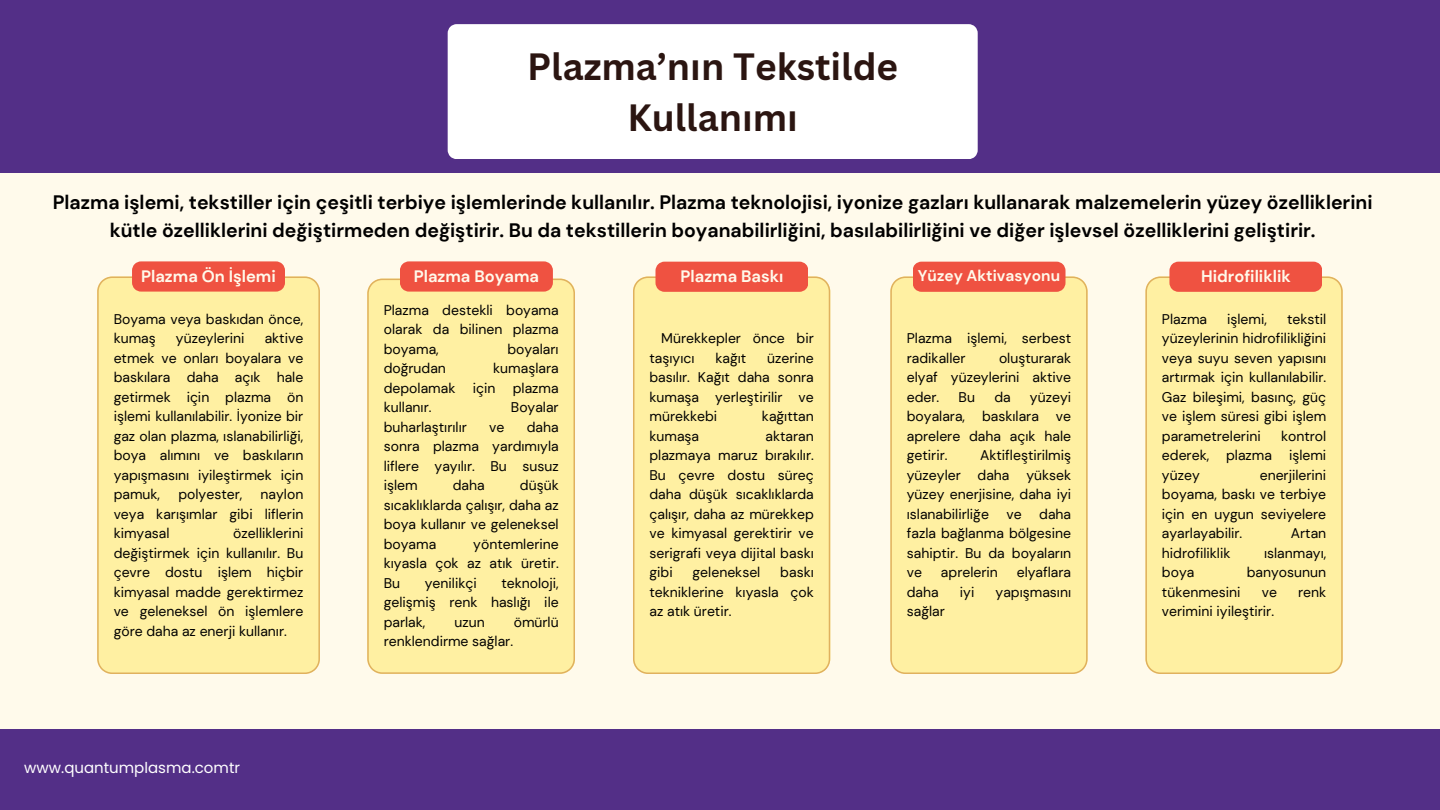
<style>
.page{position:relative;width:1440px;height:810px;background:#fffaeb}
.page>*{position:absolute;margin:0;border:0;box-sizing:border-box;transform-origin:0 0}
.t1{font:700 37px/51.8px "Canva Sans";color:#2b1511;text-align:center}
.t2{font:700 19.4px/28.5px "DM Sans";color:#000;text-align:center}
.t3{font:700 16.5px "DM Sans";color:#fffaeb}
.t4{font:700 15.5px "DM Sans";color:#fffaeb}
.t5{font:15px "Poppins";color:#fff}
.t6{font:14px/19.5px "DM Sans";color:#000;text-align:justify}
</style>
<div class="page">
<div style="left:0;top:0;width:1440px;height:173px;background:#532f87"></div>
<div style="left:448px;top:24px;width:530px;height:135px;background:#fff"></div>
<div style="left:97px;top:277px;width:223px;height:397px;background:#fff0a2"></div>
<div style="left:367px;top:279px;width:208px;height:395px;background:#fff0a2"></div>
<svg style="left:132px;top:261px;width:153px;height:31px;background:#ef5846"></svg>
<svg style="left:400px;top:261px;width:153px;height:31px;background:#ef5846"></svg>
<div style="left:633px;top:277px;width:197px;height:397px;background:#fff0a2"></div>
<div style="left:655px;top:262px;width:153px;height:30px;background:#ef5241"></div>
<div style="left:890px;top:277px;width:198px;height:397px;background:#fff0a2"></div>
<div style="left:913px;top:262px;width:153px;height:30px;background:#ef5241"></div>
<div style="left:1145px;top:277px;width:198px;height:397px;background:#fff0a2"></div>
<div style="left:1169px;top:262px;width:153px;height:30px;background:#ef5241"></div>
<div style="left:0;top:729px;width:1440px;height:81px;background:#532f87"></div>
<h1 class="t1" style="left:527px;top:39px;width:373px">Plazma’nın Tekstilde<br>Kullanımı</h1>
<p class="t2" style="left:53px;top:188px;width:1321px">Plazma işlemi, tekstiller için çeşitli terbiye işlemlerinde kullanılır. Plazma teknolojisi, iyonize gazları kullanarak malzemelerin yüzey özelliklerini kütle özelliklerini değiştirmeden değiştirir. Bu da tekstillerin boyanabilirliğini, basılabilirliğini ve diğer işlevsel özelliklerini geliştirir.</p>
<p class="t3" style="left:141px;top:265px;width:136px">Plazma Ön İşlemi</p>
<p class="t3" style="left:414px;top:265px;width:127px">Plazma Boyama</p>
<p class="t6" style="left:114px;top:309px;width:191px">Boyama veya baskıdan önce, kumaş</p>
<p class="t6" style="left:114px;top:329px;width:191px;text-indent:151px">aktive etmek ve onları boyalara ve baskılara daha açık hale getirmek için plazma ön işlemi kullanılabilir. İyonize bir gaz olan plazma, ıslanabilirliği, boya alımını ve baskıların yapışmasını iyileştirmek için pamuk,</p>
<p class="t6" style="left:176px;top:329px;width:70px">yüzeylerini</p>
<p class="t6" style="left:114px;top:485px;width:191px;text-indent:147px">naylon veya karışımlar gibi liflerin kimyasal</p>
<p class="t6" style="left:178px;top:485px;width:65px">polyester,</p>
<p class="t6" style="left:114px;top:524px;width:191px;text-indent:120px">özelliklerini değiştirmek için kullanılır. Bu çevre dostu işlem hiçbir kimyasal madde gerektirmez ve geleneksel ön işlemlere göre daha az enerji kullanır.</p>
<p class="t5" style="left:24px;top:757px;width:217px">www.quantumplasma.comtr</p>
<p class="t6" style="left:384px;top:300px;width:176px">Plazma destekli boyama olarak da bilinen plazma boyama,</p>
<p class="t6" style="left:507px;top:339px;width:53px">boyaları</p>
<p class="t6" style="left:384px;top:359px;width:64px">doğrudan</p>
<p class="t6" style="left:384px;top:359px;width:176px;text-indent:110px">kumaşlara depolamak için plazma kullanır.</p>
<p class="t6" style="left:511px;top:398px;width:49px">Boyalar</p>
<p class="t6" style="left:384px;top:417px;width:176px;text-indent:143px">daha sonra plazma yardımıyla liflere yayılır. Bu susuz işlem</p>
<p class="t6" style="left:384px;top:417px;width:85px">buharlaştırılır</p>
<p class="t6" style="left:489px;top:417px;width:17px">ve</p>
<p class="t6" style="left:384px;top:476px;width:176px;text-indent:136px">düşük sıcaklıklarda çalışır, daha az boya kullanır ve geleneksel boyama</p>
<p class="t6" style="left:453px;top:476px;width:33px">daha</p>
<p class="t6" style="left:384px;top:534px;width:176px;text-indent:90px">yöntemlerine kıyasla çok az atık üretir.<br>Bu</p>
<p class="t6" style="left:384px;top:573px;width:176px;text-indent:118px">teknoloji, gelişmiş renk haslığı ile parlak,</p>
<p class="t6" style="left:425px;top:573px;width:53px">yenilikçi</p>
<p class="t6" style="left:454px;top:612px;width:32px">uzun</p>
<p class="t6" style="left:514px;top:612px;width:47px">ömürlü</p>
<p class="t6" style="left:384px;top:632px;width:131px">renklendirme sağlar.</p>
<p class="t3" style="left:681px;top:266px;width:104px">Plazma Baskı</p>
<p class="t6" style="left:649px;top:329px;width:166px;text-indent:12px">Mürekkepler önce bir taşıyıcı</p>
<p class="t6" style="left:649px;top:348px;width:166px;text-indent:118px">üzerine basılır. Kağıt daha sonra kumaşa yerleştirilir ve mürekkebi</p>
<p class="t6" style="left:715px;top:348px;width:32px">kağıt</p>
<p class="t6" style="left:762px;top:407px;width:53px">kağıttan</p>
<p class="t6" style="left:649px;top:426px;width:166px;text-indent:116px">aktaran plazmaya maruz bırakılır.<br>Bu çevre dostu süreç daha düşük sıcaklıklarda çalışır, daha az mürekkep ve kimyasal gerektirir ve serigrafi veya dijital baskı gibi</p>
<p class="t6" style="left:649px;top:426px;width:51px">kumaşa</p>
<p class="t6" style="left:649px;top:563px;width:166px;text-indent:131px">baskı tekniklerine kıyasla çok az atık üretir.</p>
<p class="t6" style="left:693px;top:563px;width:69px">geleneksel</p>
<p class="t4" style="left:918px;top:266px;width:144px">Yüzey Aktivasyonu</p>
<p class="t6" style="left:907px;top:329px;width:166px">Plazma işlemi, serbest radikaller</p>
<p class="t6" style="left:907px;top:348px;width:166px;text-indent:92px">oluşturarak elyaf yüzeylerini aktive eder.</p>
<p class="t6" style="left:907px;top:387px;width:166px;text-indent:123px">yüzeyi boyalara, baskılara ve aprelere daha açık hale getirir.</p>
<p class="t6" style="left:959px;top:387px;width:18px">Bu</p>
<p class="t6" style="left:994px;top:387px;width:18px">da</p>
<p class="t6" style="left:907px;top:446px;width:166px;text-indent:73px">Aktifleştirilmiş yüzeyler daha yüksek yüzey enerjisine, daha iyi ıslanabilirliğe</p>
<p class="t6" style="left:907px;top:504px;width:166px;text-indent:132px">daha fazla bağlanma bölgesine sahiptir. Bu da boyaların ve</p>
<p class="t6" style="left:1007px;top:504px;width:17px">ve</p>
<p class="t6" style="left:941px;top:563px;width:58px">aprelerin</p>
<p class="t6" style="left:1017px;top:563px;width:56px">elyaflara</p>
<p class="t6" style="left:907px;top:582px;width:33px">daha</p>
<p class="t6" style="left:960px;top:582px;width:16px">iyi</p>
<p class="t6" style="left:996px;top:582px;width:77px">yapışmasını</p>
<p class="t6" style="left:907px;top:602px;width:40px">sağlar</p>
<p class="t3" style="left:1201px;top:266px;width:91px">Hidrofiliklik</p>
<p class="t6" style="left:1162px;top:309px;width:166px;text-indent:125px">tekstil yüzeylerinin hidrofilikliğini veya suyu seven yapısını artırmak için kullanılabilir.<br>Gaz bileşimi, basınç, güç ve işlem süresi gibi işlem parametrelerini</p>
<p class="t6" style="left:1162px;top:309px;width:47px">Plazma</p>
<p class="t6" style="left:1227px;top:309px;width:41px">işlemi,</p>
<p class="t6" style="left:1162px;top:426px;width:166px;text-indent:119px">kontrol ederek, plazma işlemi yüzey</p>
<p class="t6" style="left:1162px;top:465px;width:166px;text-indent:98px">enerjilerini boyama, baskı ve terbiye için en uygun seviyelere ayarlayabilir.</p>
<p class="t6" style="left:1291px;top:524px;width:37px">Artan</p>
<p class="t6" style="left:1162px;top:543px;width:70px">hidrofiliklik</p>
<p class="t6" style="left:1264px;top:543px;width:64px">ıslanmayı,</p>
<p class="t6" style="left:1162px;top:563px;width:34px">boya</p>
<p class="t6" style="left:1247px;top:563px;width:81px">banyosunun</p>
<p class="t6" style="left:1162px;top:582px;width:80px">tükenmesini</p>
<p class="t6" style="left:1262px;top:582px;width:17px">ve</p>
<p class="t6" style="left:1298px;top:582px;width:30px">renk</p>
<p class="t6" style="left:1162px;top:602px;width:114px">verimini iyileştirir.</p>
</div>
